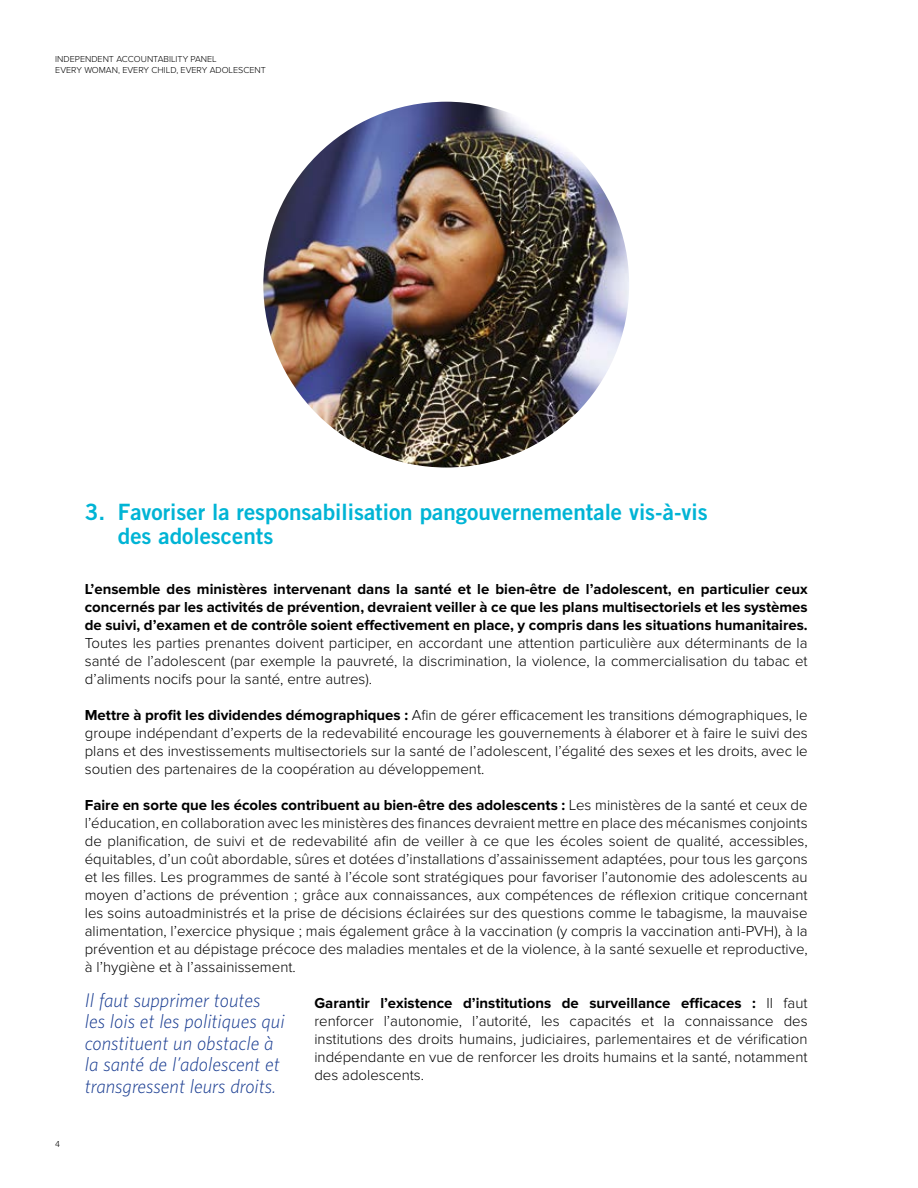
<style>
.page{position:relative;width:918px;height:1188px;background:#fff}
.page>*{position:absolute;margin:0;border:0;box-sizing:border-box;transform-origin:0 0}
.t1{font:700 22.5px/24px "Trade Gothic";color:#00b4d5}
.t2{font:italic 300 18px/21.6px "UNFPA";color:#1b3e92}
.t3{font:300 15px/18px "Proxima Nova";color:#000;text-align:justify}
.t4{font:700 15px/18px "Proxima Nova";color:#000;text-align:justify}
.t5{font:300 9px/10.8px "Proxima Nova";color:#000}
.s1{font-weight:700}
</style>
<div class="page">
<img style="left:263px;top:102px;width:366px;height:366px;border-radius:183px">
<p class="t5" style="left:55px;top:53px;width:212px">INDEPENDENT ACCOUNTABILITY PANEL<br>EVERY WOMAN, EVERY CHILD, EVERY ADOLESCENT</p>
<p class="t5" style="left:55px;top:1138px;width:6px">4</p>
<h1 class="t1" style="left:118px;top:499px;width:591px;text-indent:-33px">3. Favoriser la responsabilisation pangouvernementale vis-à-vis des adolescents</h1>
<p class="t4" style="left:85px;top:580px;width:724px">L’ensemble des ministères intervenant dans la santé et le bien-être de l’adolescent, en particulier ceux concernés par les activités de prévention, devraient veiller à ce que les plans multisectoriels et les systèmes de suivi, d’examen et de contrôle soient effectivement en place, y compris dans les situations humanitaires.</p>
<p class="t3" style="left:85px;top:634px;width:724px">Toutes les parties prenantes doivent participer, en accordant une attention particulière aux déterminants de la santé de l’adolescent (par exemple la pauvreté, la discrimination, la violence, la commercialisation du tabac et d’aliments nocifs pour la santé, entre autres).</p>
<p class="t3" style="left:85px;top:706px;width:724px"><span class="s1">Mettre à profit les dividendes démographiques :</span> Afin de gérer efficacement les transitions démographiques, le groupe indépendant d’experts de la redevabilité encourage les gouvernements à élaborer et à faire le suivi des plans et des investissements multisectoriels sur la santé de l’adolescent, l’égalité des sexes et les droits, avec le soutien des partenaires de la coopération au développement.</p>
<p class="t3" style="left:85px;top:796px;width:724px"><span class="s1">Faire en sorte que les écoles contribuent au bien-être des adolescents :</span> Les ministères de la santé et ceux de l’éducation, en collaboration avec les ministères des finances devraient mettre en place des mécanismes conjoints de planification, de suivi et de redevabilité afin de veiller à ce que les écoles soient de qualité, accessibles, équitables, d’un coût abordable, sûres et dotées d’installations d’assainissement adaptées, pour tous les garçons et les filles. Les programmes de santé à l’école sont stratégiques pour favoriser l’autonomie des adolescents au moyen d’actions de prévention ; grâce aux connaissances, aux compétences de réflexion critique concernant les soins autoadministrés et la prise de décisions éclairées sur des questions comme le tabagisme, la mauvaise alimentation, l’exercice physique ; mais également grâce à la vaccination (y compris la vaccination anti-PVH), à la prévention et au dépistage précoce des maladies mentales et de la violence, à la santé sexuelle et reproductive, à l’hygiène et à l’assainissement.</p>
<p class="t3" style="left:314px;top:994px;width:495px"><span class="s1">Garantir l’existence d’institutions de surveillance efficaces :</span> Il faut renforcer l’autonomie, l’autorité, les capacités et la connaissance des institutions des droits humains, judiciaires, parlementaires et de vérification indépendante en vue de renforcer les droits humains et la santé, notamment des adolescents.</p>
<p class="t2" style="left:85px;top:989px;width:201px">Il faut supprimer toutes les lois et les politiques qui constituent un obstacle à la santé de l’adolescent et transgressent leurs droits.</p>
</div>
